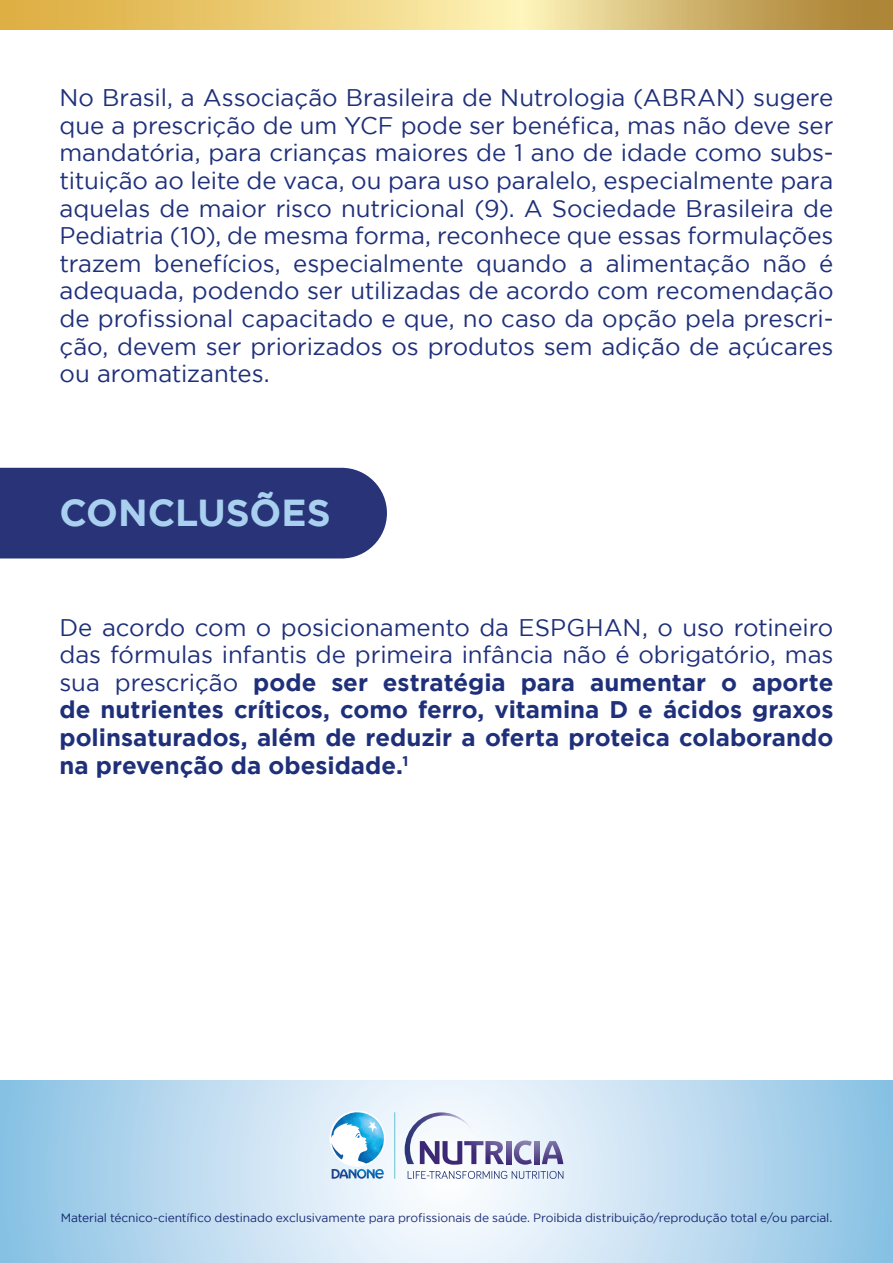
<style>
.page{position:relative;width:893px;height:1263px;background:#fff}
.page>*{position:absolute;margin:0;border:0;box-sizing:border-box;transform-origin:0 0}
.t1{font:700 37.5px "Gotham";color:#a9d0ef}
.t2{font:24px/27.6px "Gotham";letter-spacing:-.005em;color:#1f307a;text-align:justify}
.t3{font:700 24px/27.6px "Gotham";color:#1f307a;text-align:justify}
.t4{font:12px "Gotham";letter-spacing:-.01em;color:#1f307a}
.s1{font-weight:400}
</style>
<div class="page">
<svg style="left:0;top:1081px;width:893px;height:182px;background:#c0ddf0"></svg>
<svg style="left:534px;top:1141px;width:5px;height:23px"></svg>
<svg style="left:542px;top:1141px;width:21px;height:23px"></svg>
<svg style="left:514px;top:1140px;width:18px;height:25px"></svg>
<svg style="left:506px;top:1141px;width:5px;height:23px"></svg>
<svg style="left:408px;top:1171px;width:155px;height:8px"></svg>
<svg style="left:405px;top:1112px;width:99px;height:53px"></svg>
<img style="left:331px;top:1169px;width:53px;height:10px">
<hr style="left:394px;top:1112px;width:1px;height:67px;background:#63c2d0">
<svg style="left:330px;top:1111px;width:56px;height:56px"></svg>
<img style="left:340px;top:1112px;width:17px;height:7px">
<svg style="left:0;top:0;width:893px;height:30px;background:#e0c273"></svg>
<div style="left:0;top:468px;width:387px;height:90px;background:#283378"></div>
<p class="t2" style="left:60px;top:83px;width:775px">No Brasil, a Associação Brasileira de Nutrologia (ABRAN) sugere que a prescrição de um YCF pode ser benéfica, mas não deve ser mandatória, para crianças maiores de 1 ano de idade como subs&shy;tituição ao leite de vaca, ou para uso paralelo, especialmente para aquelas de maior risco nutricional (9). A Sociedade Brasileira de Pediatria (10), de mesma forma, reconhece que essas formulações trazem benefícios, especialmente quando a alimentação não é adequada, podendo ser utilizadas de acordo com recomendação de profissional capacitado e que, no caso da opção pela prescri&shy;ção, devem ser priorizados os produtos sem adição de açúcares ou aromatizantes.</p>
<p class="t1" style="left:60px;top:490px;width:273px">CONCLUSÕES</p>
<p class="t3" style="left:60px;top:613px;width:775px"><span class="s1">De acordo com o posicionamento da ESPGHAN, o uso rotineiro das fórmulas infantis de primeira infância não é obrigatório, mas sua prescrição</span> pode ser estratégia para aumentar o aporte de nutrientes críticos, como ferro, vitamina D e ácidos graxos polinsaturados, além de reduzir a oferta proteica colaborando na prevenção da obesidade.<sup>1</sup></p>
<p class="t4" style="left:61px;top:1211px;width:773px">Material técnico-científico destinado exclusivamente para profissionais de saúde. Proibida distribuição/reprodução total e/ou parcial.</p>
</div>
